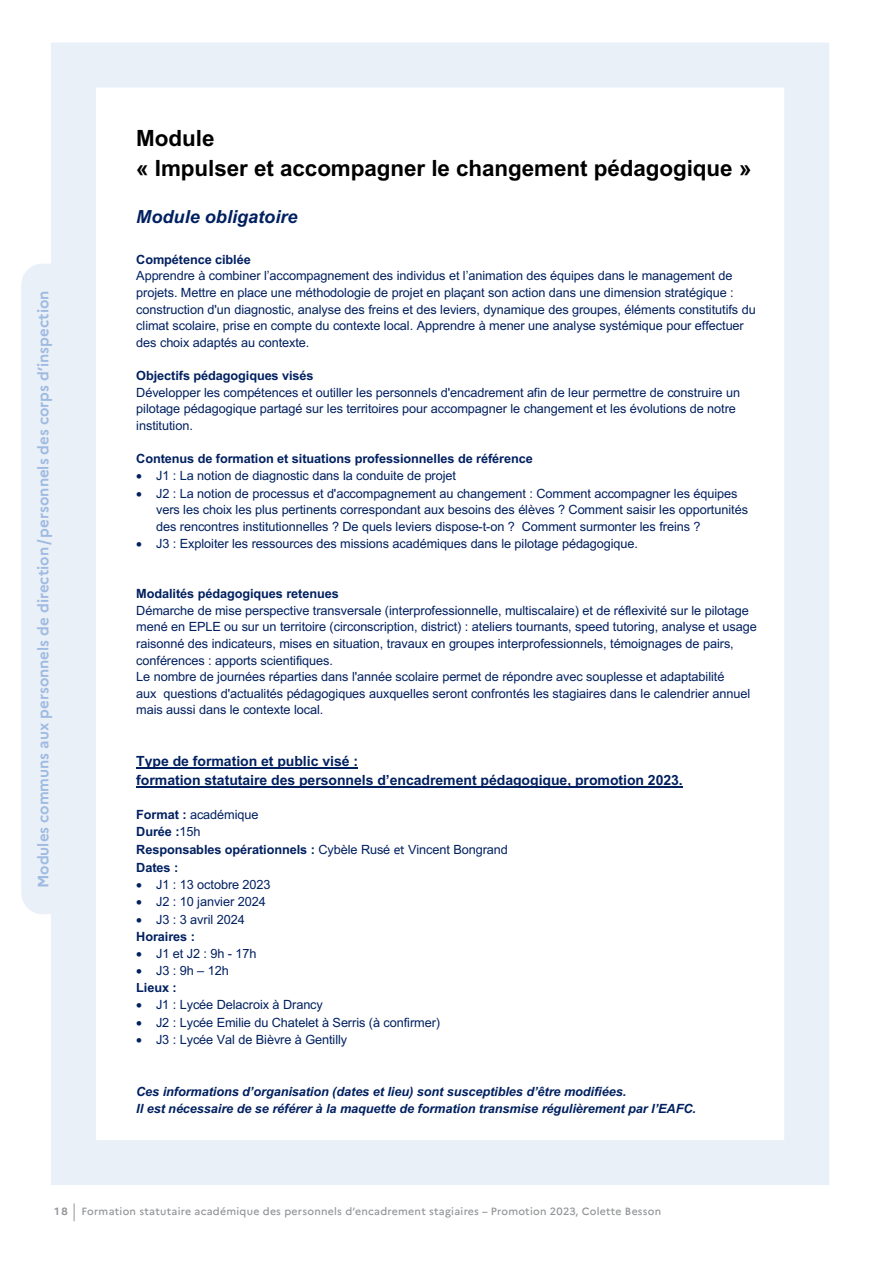
<style>
.page{position:relative;width:893px;height:1263px;background:#fff}
.page>*{position:absolute;margin:0;border:0;box-sizing:border-box;transform-origin:0 0}
.t1{font:700 22.5px/29.4px "Arial";letter-spacing:-.005em;color:#000}
.t2{font:italic 700 18.15px "Arial";color:#002060}
.t3{font:700 15px "Marianne";color:#9fbbe1}
.t4{font:700 14.1px/18.5px "Arial";letter-spacing:-.005em;color:#002060}
.t5{font:12.75px/16.5px "Arial";letter-spacing:-.005em;color:#002060}
.t6{font:700 12.75px/16.8px "Arial";letter-spacing:-.005em;color:#002060}
.t7{font:italic 700 12.75px/16.4px "Arial";letter-spacing:-.005em;color:#002060}
.t8{font:500 10.5px "Marianne";letter-spacing:.025em;color:#939598}
.t9{font:700 10.5px "Marianne";color:#939598}
.s1{font-weight:400}
.s2{font-family:"Ebrima";font-weight:400}
.s3{font-weight:700}
</style>
<div class="page">
<svg style="left:74px;top:1203px;width:1px;height:18px"></svg>
<hr style="left:136px;top:767px;width:222px;height:2px;background:#002060">
<hr style="left:136px;top:786px;width:547px;height:1px;background:#002060">
<div style="left:51px;top:43px;width:778px;height:1142px;border:45px solid #eaf0f8"></div>
<div style="left:21px;top:264px;width:62px;height:650px;background:#eaf0f8;border-radius:21px"></div>
<p class="t3" style="left:34px;top:888px;width:599px;rotate:-90deg">Modules communs aux personnels de direction/personnels des corps d’inspection</p>
<h1 class="t1" style="left:136px;top:124px;width:617px">Module<br>« Impulser et accompagner le changement pédagogique »</h1>
<h2 class="t2" style="left:136px;top:205px;width:163px">Module obligatoire</h2>
<p class="t6" style="left:136px;top:251px;width:116px">Compétence ciblée</p>
<p class="t5" style="left:136px;top:268px;width:621px">Apprendre à combiner l’accompagnement des individus et l’animation des équipes dans le management de projets. Mettre en place une méthodologie de projet en plaçant son action dans une dimension stratégique : construction d'un diagnostic, analyse des freins et des leviers, dynamique des groupes, éléments constitutifs du climat scolaire, prise en compte du contexte local. Apprendre à mener une analyse systémique pour effectuer des choix adaptés au contexte.</p>
<p class="t6" style="left:136px;top:367px;width:179px">Objectifs pédagogiques visés</p>
<p class="t5" style="left:136px;top:384px;width:605px">Développer les compétences et outiller les personnels d'encadrement afin de leur permettre de construire un pilotage pédagogique partagé sur les territoires pour accompagner le changement et les évolutions de notre institution.</p>
<p class="t6" style="left:136px;top:450px;width:398px">Contenus de formation et situations professionnelles de référence</p>
<p class="t5" style="left:136px;top:467px;width:321px">• J1 : La notion de diagnostic dans la conduite de projet</p>
<p class="t5" style="left:156px;top:485px;width:593px;text-indent:-20px">• J2 : La notion de processus et d'accompagnement au changement : Comment accompagner les équipes vers les choix les plus pertinents correspondant aux besoins des élèves ? Comment saisir les opportunités des rencontres institutionnelles ? De quels leviers dispose-t-on ? Comment surmonter les freins ?</p>
<p class="t5" style="left:136px;top:535px;width:503px">• J3 : Exploiter les ressources des missions académiques dans le pilotage pédagogique.</p>
<p class="t6" style="left:136px;top:585px;width:204px">Modalités pédagogiques retenues</p>
<p class="t5" style="left:136px;top:602px;width:622px">Démarche de mise perspective transversale (interprofessionnelle, multiscalaire) et de réflexivité sur le pilotage mené en EPLE ou sur un territoire (circonscription, district) : ateliers tournants, speed tutoring, analyse et usage raisonné des indicateurs, mises en situation, travaux en groupes interprofessionnels, témoignages de pairs, conférences : apports scientifiques.<br>Le nombre de journées réparties dans l'année scolaire permet de répondre avec souplesse et adaptabilité<br>aux questions d'actualités pédagogiques auxquelles seront confrontés les stagiaires dans le calendrier annuel mais aussi dans le contexte local.</p>
<p class="t4" style="left:136px;top:752px;width:548px">Type de formation et public visé :<br>formation statutaire des personnels d’encadrement pédagogique, promotion 2023.</p>
<p class="t6" style="left:136px;top:806px;width:124px">Format : <span class="s1">académique<br></span>Durée :<span class="s1">15h</span></p>
<p class="t6" style="left:136px;top:841px;width:373px;line-height:17.7px">Responsables opérationnels : <span class="s1">Cybèle Rusé</span> <span class="s2">et</span> <span class="s1">Vincent Bongrand<br></span>Dates :</p>
<p class="t5" style="left:136px;top:876px;width:136px">• J1 : 13 octobre 2023</p>
<p class="t5" style="left:136px;top:893px;width:131px">• J2 : 10 janvier 2024</p>
<p class="t5" style="left:136px;top:911px;width:110px">• J3 : 3 avril 2024<br><span class="s3">Horaires :</span></p>
<p class="t5" style="left:136px;top:945px;width:122px">• J1 et J2 : 9h - 17h</p>
<p class="t5" style="left:136px;top:962px;width:94px;line-height:17.1px">• J3 : 9h – 12h<br><span class="s3">Lieux :</span></p>
<p class="t5" style="left:136px;top:996px;width:188px">• J1 : Lycée Delacroix à Drancy</p>
<p class="t5" style="left:136px;top:1014px;width:305px">• J2 : Lycée Emilie du Chatelet à Serris (à confirmer)</p>
<p class="t5" style="left:136px;top:1031px;width:213px">• J3 : Lycée Val de Bièvre à Gentilly</p>
<p class="t7" style="left:136px;top:1084px;width:561px">Ces informations d’organisation (dates et lieu) sont susceptibles d’être modifiées.<br>Il est nécessaire de se référer à la maquette de formation transmise régulièrement par l’EAFC.</p>
<p class="t9" style="left:55px;top:1205px;width:15px">18</p>
<p class="t8" style="left:82px;top:1205px;width:581px">Formation statutaire académique des personnels d’encadrement stagiaires – Promotion 2023, Colette Besson</p>
</div>
